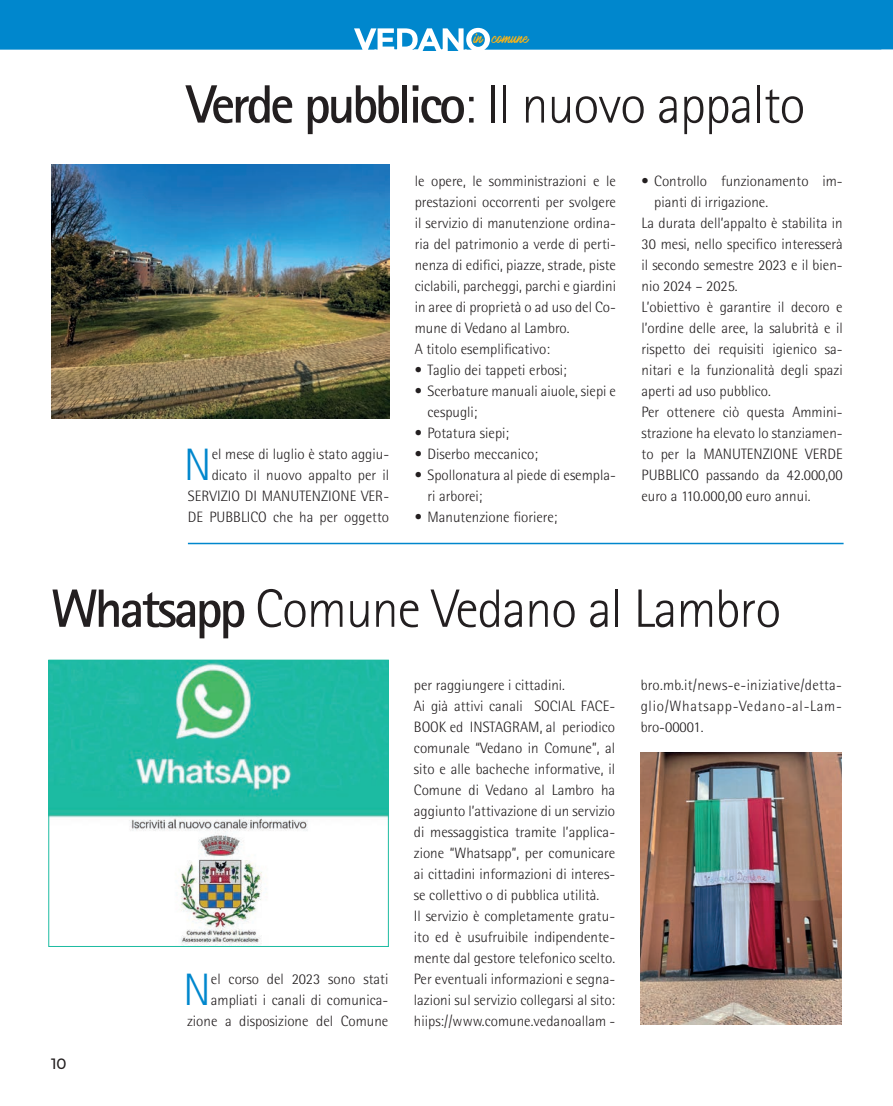
<style>
.page{position:relative;width:893px;height:1106px;background:#fff}
.page>*{position:absolute;margin:0;border:0;box-sizing:border-box;transform-origin:0 0}
.t1{font:300 54px "Rotis Sans Serif Std";letter-spacing:-.02em;color:#231f20}
.t2{font:300 45.45px "Rotis Semi Sans Std";color:#0087cd}
.t3{font:300 15px/21px "Rotis Semi Sans Std";color:#231f20}
.t4{font:500 15px "Montserrat";color:#231f20}
.t5{font:12.75px "Mark My Words";color:#fbb416}
.s1{font-weight:700}
</style>
<div class="page">
<div style="left:0;top:0;width:893px;height:50px;background:#0087cd"></div>
<svg style="left:0;top:28px;width:893px;height:23px"></svg>
<img style="left:51px;top:165px;width:338px;height:253px">
<hr style="left:188px;top:543px;width:656px;height:1px;background:#0087cd">
<img style="left:50px;top:661px;width:337px;height:283px">
<div style="left:48px;top:659px;width:341px;height:287px;border:1px solid #1cbba1"></div>
<img style="left:641px;top:753px;width:201px;height:271px">
<p class="t5" style="left:474px;top:31px;width:56px">in comune</p>
<h1 class="t1" style="left:186px;top:73px;width:621px"><span class="s1">Verde pubblico</span>: Il nuovo appalto</h1>
<h2 class="t2" style="left:184px;top:438px;width:29px">N</h2>
<p class="t3" style="left:188px;top:443px;width:203px;text-align:right">el mese di luglio è stato aggiu&shy;dicato il nuovo appalto per il<br>SERVIZIO DI MANUTENZIONE VER-<br>DE PUBBLICO che ha per oggetto</p>
<p class="t3" style="left:415px;top:170px;width:203px">le opere, le somministrazioni e le prestazioni occorrenti per svolgere il servizio di manutenzione ordina&shy;ria del patrimonio a verde di perti&shy;nenza di edifici, piazze, strade, piste ciclabili, parcheggi, parchi e giardini in aree di proprietà o ad uso del Co&shy;mune di Vedano al Lambro.<br>A titolo esemplificativo:</p>
<p class="t3" style="left:415px;top:359px;width:154px">• Taglio dei tappeti erbosi;</p>
<p class="t3" style="left:427px;top:380px;width:190px;text-indent:-13px">• Scerbature manuali aiuole, siepi e cespugli;</p>
<p class="t3" style="left:415px;top:422px;width:96px">• Potatura siepi;</p>
<p class="t3" style="left:415px;top:443px;width:125px">• Diserbo meccanico;</p>
<p class="t3" style="left:427px;top:464px;width:190px;text-indent:-13px">• Spollonatura al piede di esempla&shy;ri arborei;</p>
<p class="t3" style="left:415px;top:506px;width:144px">• Manutenzione fioriere;</p>
<p class="t3" style="left:641px;top:170px;width:203px">• Controllo funzionamento im-</p>
<p class="t3" style="left:654px;top:191px;width:115px">pianti di irrigazione.</p>
<p class="t3" style="left:641px;top:212px;width:203px">La durata dell’appalto è stabilita in</p>
<p class="t3" style="left:641px;top:233px;width:203px">30 mesi, nello specifico interesserà</p>
<p class="t3" style="left:641px;top:254px;width:203px">il secondo semestre 2023 e il bien-</p>
<p class="t3" style="left:641px;top:275px;width:98px">nio 2024 – 2025.</p>
<p class="t3" style="left:641px;top:296px;width:203px">L’obiettivo è garantire il decoro e</p>
<p class="t3" style="left:641px;top:317px;width:203px">l’ordine delle aree, la salubrità e il</p>
<p class="t3" style="left:641px;top:338px;width:203px">rispetto dei requisiti igienico sa-</p>
<p class="t3" style="left:641px;top:359px;width:203px">nitari e la funzionalità degli spazi</p>
<p class="t3" style="left:641px;top:380px;width:131px">aperti ad uso pubblico.</p>
<p class="t3" style="left:641px;top:401px;width:203px">Per ottenere ciò questa Ammini-</p>
<p class="t3" style="left:641px;top:422px;width:203px">strazione ha elevato lo stanziamen-</p>
<p class="t3" style="left:641px;top:443px;width:203px">to per la MANUTENZIONE VERDE</p>
<p class="t3" style="left:641px;top:464px;width:203px">PUBBLICO passando da 42.000,00</p>
<p class="t3" style="left:641px;top:485px;width:170px">euro a 110.000,00 euro annui.</p>
<h1 class="t1" style="left:51px;top:577px;width:732px"><span class="s1">Whatsapp</span> Comune Vedano al Lambro</h1>
<p class="t4" style="left:51px;top:1053px;width:17px">10</p>
<h2 class="t2" style="left:183px;top:963px;width:29px">N</h2>
<p class="t3" style="left:187px;top:968px;width:203px;text-align:right">el corso del 2023 sono stati ampliati i canali di comunica&shy;zione a disposizione del Comune</p>
<p class="t3" style="left:414px;top:674px;width:203px">per raggiungere i cittadini.<br>Ai già attivi canali SOCIAL FACE-BOOK ed INSTAGRAM, al periodico comunale “Vedano in Comune”, al sito e alle bacheche informative, il Comune di Vedano al Lambro ha aggiunto l’attivazione di un servizio di messaggistica tramite l’applica&shy;zione “Whatsapp”, per comunicare ai cittadini informazioni di interes&shy;se collettivo o di pubblica utilità.<br>Il servizio è completamente gratu&shy;ito ed è usufruibile indipendente&shy;mente dal gestore telefonico scelto.<br>Per eventuali informazioni e segna&shy;lazioni sul servizio collegarsi al sito: hiips://www.comune.vedanoallam -</p>
<p class="t3" style="left:641px;top:674px;width:203px;text-align:justify">bro.mb.it/news-e-iniziative/detta&shy;glio/Whatsapp-Vedano-al-Lam&shy;bro-00001.</p>
</div>
